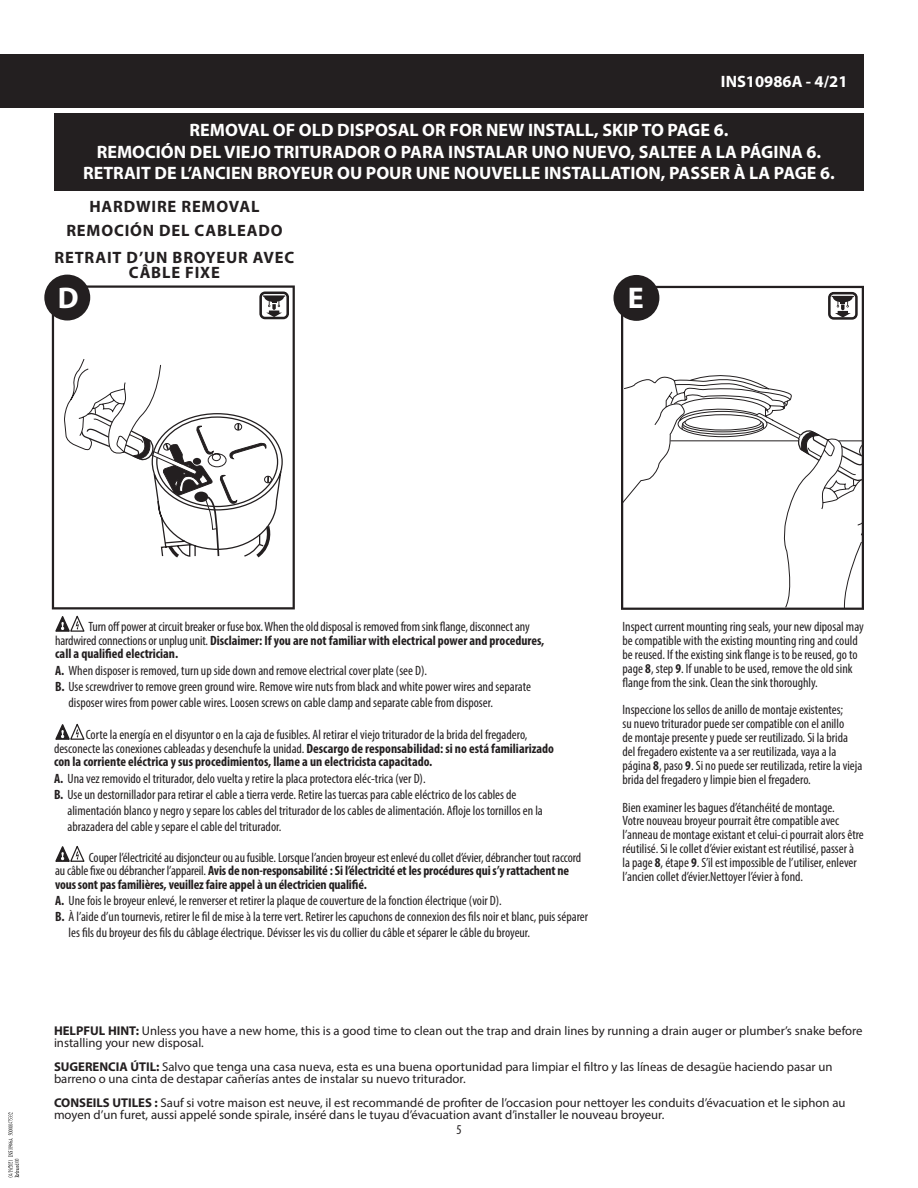
<style>
.page{position:relative;width:918px;height:1188px;background:#fff}
.page>*{position:absolute;margin:0;border:0;box-sizing:border-box;transform-origin:0 0}
.t1{font:700 30px "Myriad Pro";color:#fff}
.t2{font:700 18px "Myriad Pro";color:#fff}
.t3{font:700 16.5px/15px "Myriad Pro";letter-spacing:.05em;color:#231f20;text-align:center}
.t4{font:700 16.5px "Myriad Pro";color:#fff}
.t5{font:condensed 13.5px/14px "Myriad Pro";color:#231f20}
.t6{font:700 condensed 13.5px/13.5px "Myriad Pro";color:#231f20}
.t7{font:12.75px/12px "Myriad Pro";color:#231f20}
.s1{font-weight:700}
.s2{font-weight:400}
</style>
<div class="page">
<div style="left:0;top:54px;width:864px;height:54px;background:#231f20"></div>
<div style="left:54px;top:113px;width:810px;height:78px;background:#231f20"></div>
<svg style="left:52px;top:285px;width:243px;height:324px"></svg>
<div style="left:44px;top:275px;width:46px;height:46px;background:#231f20;border-radius:50%"></div>
<svg style="left:259px;top:291px;width:31px;height:29px"></svg>
<svg style="left:621px;top:286px;width:243px;height:324px"></svg>
<div style="left:613px;top:275px;width:46px;height:46px;background:#231f20;border-radius:50%"></div>
<svg style="left:827px;top:291px;width:32px;height:29px"></svg>
<svg style="left:55px;top:615px;width:30px;height:17px"></svg>
<svg style="left:55px;top:723px;width:30px;height:17px"></svg>
<svg style="left:55px;top:846px;width:30px;height:16px"></svg>
<svg style="left:8px;top:1112px;width:11px;height:65px"></svg>
<p class="t4" style="left:721px;top:71px;width:128px">INS10986A - 4/21</p>
<p class="t2" style="left:190px;top:118px;width:540px">REMOVAL OF OLD DISPOSAL OR FOR NEW INSTALL, SKIP TO PAGE 6.</p>
<p class="t2" style="left:97px;top:140px;width:726px">REMOCIÓN DEL VIEJO TRITURADOR O PARA INSTALAR UNO NUEVO, SALTEE A LA PÁGINA 6.</p>
<p class="t2" style="left:83px;top:162px;width:753px">RETRAIT DE L’ANCIEN BROYEUR OU POUR UNE NOUVELLE INSTALLATION, PASSER À LA PAGE 6.</p>
<p class="t3" style="left:89px;top:199px;width:172px">HARDWIRE REMOVAL</p>
<p class="t3" style="left:66px;top:223px;width:218px">REMOCIÓN DEL CABLEADO</p>
<p class="t3" style="left:54px;top:250px;width:241px">RETRAIT D’UN BROYEUR AVEC<br>CÂBLE FIXE</p>
<p class="t1" style="left:58px;top:278px;width:22px">D</p>
<p class="t1" style="left:628px;top:279px;width:18px">E</p>
<p class="t5" style="left:55px;top:620px;width:491px;line-height:13.5px;text-indent:33px">Turn off power at circuit breaker or fuse box. When the old disposal is removed from sink flange, disconnect any hardwired connections or unplug unit. <span class="s1">Disclaimer: If you are not familiar with electrical power and procedures, call a qualified electrician.</span></p>
<p class="t5" style="left:55px;top:663px;width:374px"><span class="s1">A.</span> When disposer is removed, turn up side down and remove electrical cover plate (see D).</p>
<p class="t5" style="left:69px;top:678px;width:464px;line-height:16.2px;text-indent:-14px"><span class="s1">B.</span> Use screwdriver to remove green ground wire. Remove wire nuts from black and white power wires and separate disposer wires from power cable wires. Loosen screws on cable clamp and separate cable from disposer.</p>
<p class="t5" style="left:86px;top:728px;width:443px">Corte la energía en el disyuntor o en la caja de fusibles. Al retirar el viejo triturador de la brida del fregadero,</p>
<p class="t6" style="left:54px;top:741px;width:501px"><span class="s2">desconecte las conexiones cableadas y desenchufe la unidad.</span> Descargo de responsabilidad: si no está familiarizado con la corriente eléctrica y sus procedimientos, llame a un electricista capacitado.</p>
<p class="t5" style="left:54px;top:771px;width:373px"><span class="s1">A.</span> Una vez removido el triturador, delo vuelta y retire la placa protectora eléc-trica (ver D).</p>
<p class="t5" style="left:68px;top:786px;width:477px;line-height:16.2px;text-indent:-14px"><span class="s1">B.</span> Use un destornillador para retirar el cable a tierra verde. Retire las tuercas para cable eléctrico de los cables de alimentación blanco y negro y separe los cables del triturador de los cables de alimentación. Afloje los tornillos en la abrazadera del cable y separe el cable del triturador.</p>
<p class="t5" style="left:55px;top:850px;width:528px;line-height:13.5px;text-indent:34px">Couper l’électricité au disjoncteur ou au fusible. Lorsque l’ancien broyeur est enlevé du collet d’évier, débrancher tout raccord au câble fixe ou débrancher l’appareil. <span class="s1">Avis de non-responsabilité : Si l’électricité et les procédures qui s’y rattachent ne vous sont pas familières, veuillez faire appel à un électricien qualifié.</span></p>
<p class="t5" style="left:55px;top:893px;width:448px"><span class="s1">A.</span> Une fois le broyeur enlevé, le renverser et retirer la plaque de couverture de la fonction électrique (voir D).</p>
<p class="t5" style="left:69px;top:908px;width:521px;line-height:16.2px;text-indent:-14px"><span class="s1">B.</span> À l’aide d’un tournevis, retirer le fil de mise à la terre vert. Retirer les capuchons de connexion des fils noir et blanc, puis séparer les fils du broyeur des fils du câblage électrique. Dévisser les vis du collier du câble et séparer le câble du broyeur.</p>
<p class="t5" style="left:623px;top:620px;width:243px">Inspect current mounting ring seals, your new diposal may be compatible with the existing mounting ring and could be reused. If the existing sink flange is to be reused, go to page <span class="s1">8</span>, step <span class="s1">9</span>. If unable to be used, remove the old sink flange from the sink. Clean the sink thoroughly.</p>
<p class="t5" style="left:623px;top:703px;width:222px">Inspeccione los sellos de anillo de montaje existentes;</p>
<p class="t5" style="left:623px;top:717px;width:223px">su nuevo triturador puede ser compatible con el anillo</p>
<p class="t5" style="left:623px;top:731px;width:227px">de montaje presente y puede ser reutilizado. Si la brida</p>
<p class="t5" style="left:623px;top:744px;width:241px">del fregadero existente va a ser reutilizada, vaya a la página <span class="s1">8</span>, paso <span class="s1">9</span>. Si no puede ser reutilizada, retire la vieja brida del fregadero y limpie bien el fregadero.</p>
<p class="t5" style="left:623px;top:800px;width:214px">Bien examiner les bagues d’étanchéité de montage.</p>
<p class="t5" style="left:623px;top:814px;width:243px">Votre nouveau broyeur pourrait être compatible avec l’anneau de montage existant et celui-ci pourrait alors être réutilisé. Si le collet d’évier existant est réutilisé, passer à la page <span class="s1">8</span>, étape <span class="s1">9</span>. S’il est impossible de l’utiliser, enlever l’ancien collet d’évier.Nettoyer l’évier à fond.</p>
<p class="t7" style="left:54px;top:1025px;width:810px"><span class="s1">HELPFUL HINT:</span> Unless you have a new home, this is a good time to clean out the trap and drain lines by running a drain auger or plumber’s snake before installing your new disposal.</p>
<p class="t7" style="left:54px;top:1061px;width:780px"><span class="s1">SUGERENCIA ÚTIL:</span> Salvo que tenga una casa nueva, esta es una buena oportunidad para limpiar el filtro y las líneas de desagüe haciendo pasar un barreno o una cinta de destapar cañerías antes de instalar su nuevo triturador.</p>
<p class="t7" style="left:54px;top:1097px;width:793px"><span class="s1">CONSEILS UTILES :</span> Sauf si votre maison est neuve, il est recommandé de profiter de l’occasion pour nettoyer les conduits d’évacuation et le siphon au moyen d’un furet, aussi appelé sonde spirale, inséré dans le tuyau d’évacuation avant d’installer le nouveau broyeur.</p>
<p class="t5" style="left:456px;top:1122px;width:7px">5</p>
</div>
